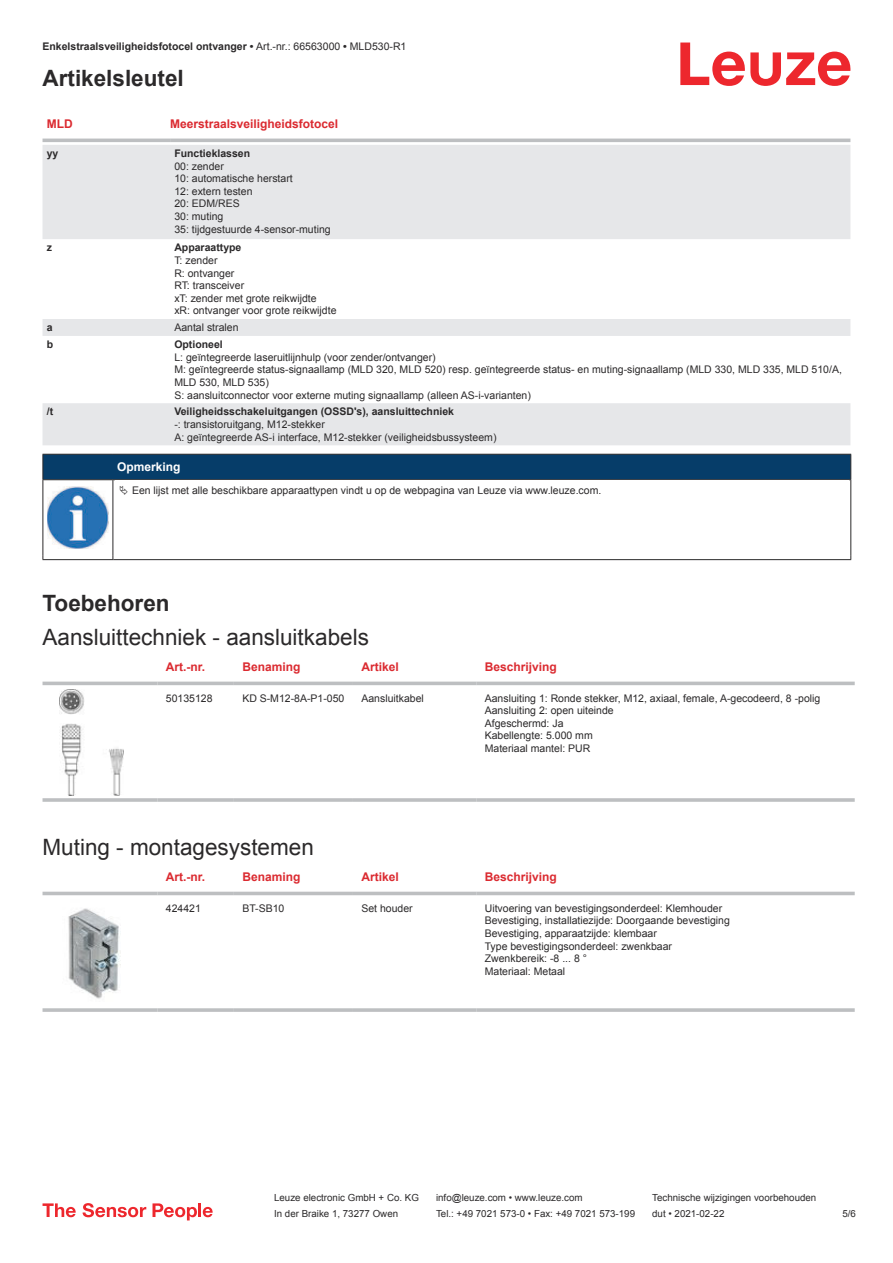
<style>
.page{position:relative;width:893px;height:1263px;background:#fff}
.page>*{position:absolute;margin:0;border:0;box-sizing:border-box;transform-origin:0 0}
.t1{font:22.5px "Arial";color:#2b292a}
.t2{font:700 22.5px "Arial";color:#2b292a}
.t3{font:700 12px "Arial";color:#db2a30}
.t4{font:700 12px "Arial";color:#fff}
.t5{font:10.5px/12.6px "Arial";color:#2b292a}
.t6{font:700 10.5px "Arial";color:#2b292a}
.t7{font:9.75px "Arial";color:#2b292a}
.s1{font-weight:400}
</style>
<div class="page">
<svg style="left:680px;top:43px;width:170px;height:43px"></svg>
<svg style="left:43px;top:145px;width:807px;height:300px;fill:#e6e7e9"></svg>
<hr style="left:43px;top:139px;width:127px;height:3px;background:#bdbfc1">
<hr style="left:170px;top:139px;width:680px;height:3px;background:#bdbfc1">
<svg style="left:43px;top:681px;width:812px;height:5px;fill:#efeff0"></svg>
<hr style="left:43px;top:682px;width:114px;height:3px;background:#bdbfc1">
<hr style="left:157px;top:682px;width:77px;height:3px;background:#bdbfc1">
<hr style="left:234px;top:682px;width:119px;height:3px;background:#bdbfc1">
<hr style="left:353px;top:682px;width:123px;height:3px;background:#bdbfc1">
<hr style="left:476px;top:682px;width:379px;height:3px;background:#bdbfc1">
<hr style="left:43px;top:798px;width:114px;height:4px;background:#c3c5c7">
<svg style="left:157px;top:798px;width:77px;height:4px"></svg>
<hr style="left:234px;top:798px;width:119px;height:4px;background:#c4c6c7">
<hr style="left:353px;top:798px;width:123px;height:4px;background:#c3c5c7">
<svg style="left:476px;top:798px;width:379px;height:4px;background:#c3c5c7"></svg>
<img style="left:59px;top:689px;width:65px;height:107px">
<div style="left:43px;top:891px;width:812px;height:5px;background:#eeeeef"></div>
<hr style="left:43px;top:892px;width:114px;height:3px;background:#bdbfc1">
<hr style="left:157px;top:892px;width:77px;height:3px;background:#bdbfc1">
<hr style="left:234px;top:892px;width:119px;height:3px;background:#bdbfc1">
<hr style="left:353px;top:892px;width:123px;height:3px;background:#bdbfc1">
<hr style="left:476px;top:892px;width:379px;height:3px;background:#bdbfc1">
<svg style="left:43px;top:1008px;width:114px;height:4px"></svg>
<hr style="left:157px;top:1008px;width:77px;height:4px;background:#c6c7c9">
<svg style="left:234px;top:1008px;width:119px;height:4px"></svg>
<svg style="left:353px;top:1008px;width:123px;height:4px"></svg>
<hr style="left:476px;top:1008px;width:379px;height:4px;background:#c6c7c9">
<img style="left:68px;top:908px;width:53px;height:91px">
<svg style="left:43px;top:1203px;width:33px;height:14px"></svg>
<svg style="left:83px;top:1203px;width:63px;height:14px"></svg>
<svg style="left:153px;top:1203px;width:44px;height:17px"></svg>
<hr style="left:198px;top:1203px;width:3px;height:14px;background:#ed272d">
<svg style="left:203px;top:1207px;width:10px;height:10px"></svg>
<div style="left:43px;top:454px;width:808px;height:26px;background:#063d69"></div>
<hr style="left:113px;top:479px;width:738px;height:1px;background:#2b292a">
<hr style="left:43px;top:480px;width:1px;height:75px;background:#2b292a">
<hr style="left:113px;top:480px;width:1px;height:75px;background:#2b292a">
<hr style="left:850px;top:480px;width:1px;height:75px;background:#2b292a">
<hr style="left:43px;top:559px;width:70px;height:1px;background:#2b292a">
<hr style="left:113px;top:559px;width:738px;height:1px;background:#2b292a">
<img style="left:47px;top:486px;width:61px;height:63px">
<p class="t6" style="left:43px;top:43px;width:365px">Enkelstraalsveiligheidsfotocel ontvanger • <span class="s1">Art.-nr.: 66563000</span> • <span class="s1">MLD530-R1</span></p>
<h1 class="t2" style="left:43px;top:70px;width:143px">Artikelsleutel</h1>
<p class="t3" style="left:47px;top:119px;width:27px">MLD</p>
<p class="t3" style="left:170px;top:119px;width:170px">Meerstraalsveiligheidsfotocel</p>
<p class="t6" style="left:47px;top:149px;width:13px">yy</p>
<p class="t6" style="left:174px;top:149px;width:77px">Functieklassen</p>
<p class="t5" style="left:174px;top:161px;width:158px">00: zender<br>10: automatische herstart<br>12: extern testen<br>20: EDM/RES<br>30: muting<br>35: tijdgestuurde 4-sensor-muting</p>
<p class="t6" style="left:47px;top:244px;width:7px">z</p>
<p class="t6" style="left:174px;top:244px;width:69px">Apparaattype</p>
<p class="t5" style="left:174px;top:255px;width:164px">T: zender<br>R: ontvanger<br>RT: transceiver<br>xT: zender met grote reikwijdte<br>xR: ontvanger voor grote reikwijdte</p>
<p class="t6" style="left:47px;top:324px;width:7px">a</p>
<p class="t5" style="left:174px;top:322px;width:66px">Aantal stralen</p>
<p class="t6" style="left:47px;top:340px;width:8px">b</p>
<p class="t6" style="left:174px;top:340px;width:50px">Optioneel</p>
<p class="t5" style="left:174px;top:352px;width:669px">L: geïntegreerde laseruitlijnhulp (voor zender/ontvanger)<br>M: geïntegreerde status-signaallamp (MLD 320, MLD 520) resp. geïntegreerde status- en muting-signaallamp (MLD 330, MLD 335, MLD 510/A, MLD 530, MLD 535)<br>S: aansluitconnector voor externe muting signaallamp (alleen AS-i-varianten)</p>
<p class="t6" style="left:47px;top:408px;width:8px">/t</p>
<p class="t6" style="left:174px;top:408px;width:281px">Veiligheidsschakeluitgangen (OSSD's), aansluittechniek</p>
<p class="t5" style="left:174px;top:419px;width:324px">-: transistoruitgang, M12-stekker<br>A: geïntegreerde AS-i interface, M12-stekker (veiligheidsbussysteem)</p>
<p class="t4" style="left:117px;top:462px;width:65px">Opmerking</p>
<p class="t5" style="left:132px;top:485px;width:471px">Een lijst met alle beschikbare apparaattypen vindt u op de webpagina van Leuze via www.leuze.com.</p>
<h1 class="t2" style="left:43px;top:594px;width:129px">Toebehoren</h1>
<h1 class="t1" style="left:43px;top:628px;width:328px">Aansluittechniek - aansluitkabels</h1>
<p class="t3" style="left:166px;top:662px;width:41px">Art.-nr.</p>
<p class="t3" style="left:242px;top:662px;width:60px">Benaming</p>
<p class="t3" style="left:361px;top:662px;width:39px">Artikel</p>
<p class="t3" style="left:485px;top:662px;width:74px">Beschrijving</p>
<p class="t5" style="left:166px;top:693px;width:48px">50135128</p>
<p class="t5" style="left:242px;top:693px;width:104px">KD S-M12-8A-P1- 050</p>
<p class="t5" style="left:361px;top:693px;width:64px">Aansluitkabel</p>
<p class="t5" style="left:485px;top:693px;width:337px">Aansluiting 1: Ronde stekker, M12, axiaal, female, A-gecodeerd, 8 -polig Aansluiting 2: open uiteinde<br>Afgeschermd: Ja<br>Kabellengte: 5.000 mm<br>Materiaal mantel: PUR</p>
<h1 class="t1" style="left:43px;top:838px;width:273px">Muting - montagesystemen</h1>
<p class="t3" style="left:166px;top:872px;width:41px">Art.-nr.</p>
<p class="t3" style="left:242px;top:872px;width:60px">Benaming</p>
<p class="t3" style="left:361px;top:872px;width:39px">Artikel</p>
<p class="t3" style="left:485px;top:872px;width:74px">Beschrijving</p>
<p class="t5" style="left:166px;top:903px;width:37px">424421</p>
<p class="t5" style="left:242px;top:903px;width:44px">BT-SB10</p>
<p class="t5" style="left:361px;top:903px;width:53px">Set houder</p>
<p class="t5" style="left:485px;top:903px;width:247px">Uitvoering van bevestigingsonderdeel: Klemhouder Bevestiging, installatiezijde: Doorgaande bevestiging Bevestiging, apparaatzijde: klembaar<br>Type bevestigingsonderdeel: zwenkbaar Zwenkbereik: -8 ... 8 °<br>Materiaal: Metaal</p>
<p class="t7" style="left:274px;top:1194px;width:146px">Leuze electronic GmbH + Co. KG</p>
<p class="t7" style="left:436px;top:1194px;width:148px">info@leuze.com • www.leuze.com</p>
<p class="t7" style="left:652px;top:1194px;width:166px">Technische wijzigingen voorbehouden</p>
<p class="t7" style="left:274px;top:1210px;width:126px">In der Braike 1, 73277 Owen</p>
<p class="t7" style="left:436px;top:1210px;width:201px">Tel.: +49 7021 573-0 • Fax: +49 7021 573-199</p>
<p class="t7" style="left:652px;top:1210px;width:74px">dut • 2021-02-22</p>
<p class="t7" style="left:842px;top:1210px;width:15px">5 /6</p>
</div>
